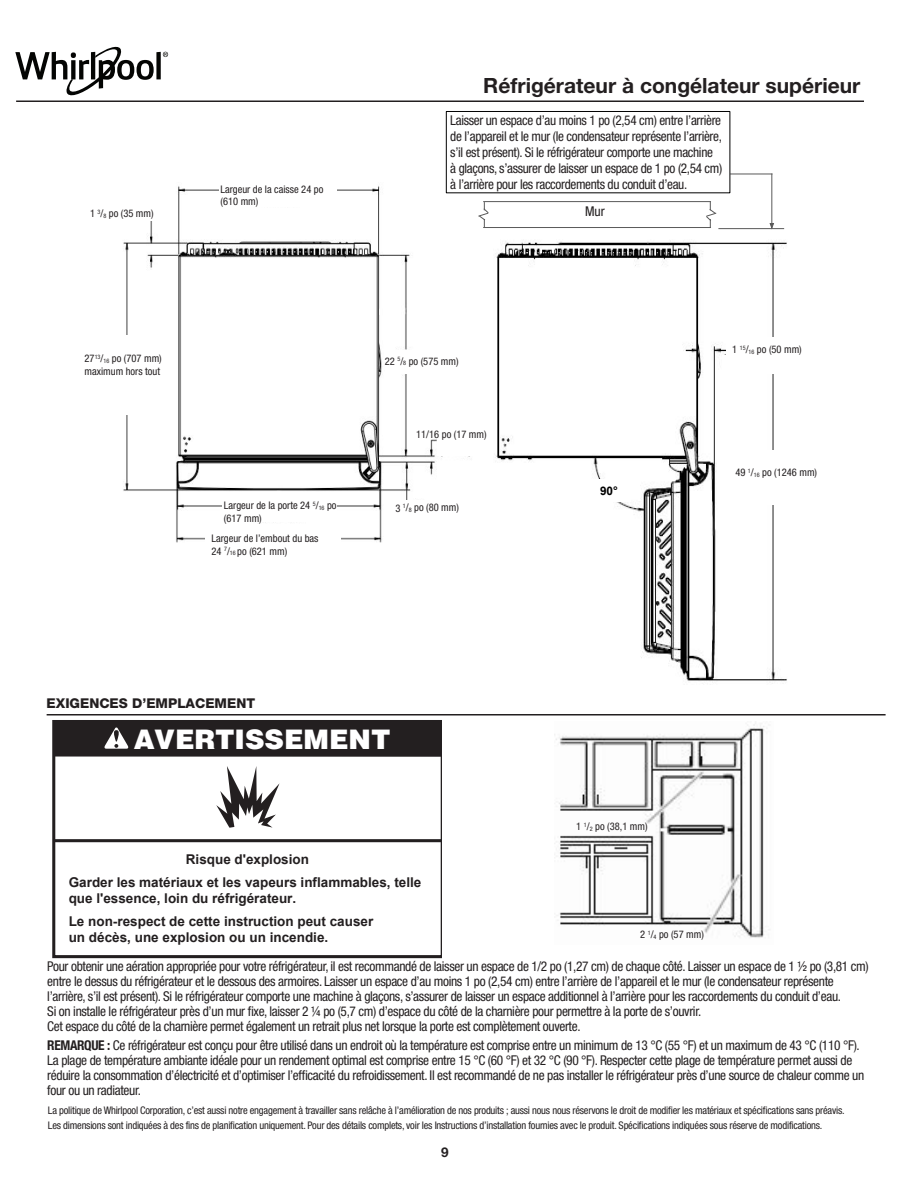
<style>
.page{position:relative;width:918px;height:1188px;background:#fff}
.page>*{position:absolute;margin:0;border:0;box-sizing:border-box;transform-origin:0 0}
.t1{font:900 27px "Helvetica";color:#fff}
.t2{font:700 21px "Helvetica Neue LT Std";color:#231f20}
.t3{font:condensed 13.5px/15px "Helvetica Neue LT Std";letter-spacing:-.025em;color:#231f20}
.t4{font:700 13.5px/23.2px "Arial";color:#231f20;text-align:center}
.t5{font:800 13.5px "Helvetica Neue LT Std";color:#231f20}
.t6{font:700 13.5px "Helvetica Neue LT Std";color:#231f20}
.t7{font:700 11.85px "Arial";color:#000}
.t8{font:condensed 10.5px/15px "Helvetica Neue LT Std";letter-spacing:-.02em;color:#231f20}
.t9{font:condensed 10.5px/12px "Helvetica Neue LT Std";color:#231f20}
.t10{font:condensed 6.15px "Helvetica Neue LT Std";color:#231f20}
.s1{font-size:6.15px}
.s2{font-size:10.5px}
.s3{font-weight:700}
</style>
<div class="page">
<hr style="left:16px;top:100px;width:848px;height:2px;background:#231f20">
<svg style="left:163px;top:52px;width:5px;height:5px"></svg>
<div style="left:156px;top:52px;width:5px;height:27px;background:#040503"></div>
<svg style="left:15px;top:47px;width:139px;height:48px"></svg>
<img style="left:123px;top:177px;width:359px;height:366px">
<div style="left:219px;top:180px;width:118px;height:27px;background:#fff"></div>
<div style="left:90px;top:196px;width:83px;height:25px;background:#fff"></div>
<div style="left:385px;top:350px;width:40px;height:24px;background:#fff"></div>
<svg style="left:362px;top:351px;width:86px;height:27px"></svg>
<div style="left:437px;top:432px;width:56px;height:24px;background:#fff"></div>
<div style="left:391px;top:500px;width:64px;height:33px;background:#fff"></div>
<div style="left:223px;top:494px;width:114px;height:27px;background:#fff"></div>
<div style="left:205px;top:528px;width:135px;height:28px;background:#fff"></div>
<div style="left:104px;top:335px;width:50px;height:80px;background:#fff"></div>
<img style="left:495px;top:240px;width:292px;height:444px">
<div style="left:722px;top:356px;width:45px;height:23px;background:#fff"></div>
<div style="left:727px;top:337px;width:62px;height:37px;background:#fff"></div>
<div style="left:717px;top:450px;width:111px;height:54px;background:#fff"></div>
<svg style="left:603px;top:501px;width:11px;height:11px"></svg>
<div style="left:587px;top:479px;width:44px;height:22px;background:#fff"></div>
<hr style="left:483px;top:201px;width:228px;height:1px;background:#595959">
<hr style="left:483px;top:227px;width:228px;height:1px;background:#595959">
<svg style="left:477px;top:202px;width:13px;height:26px"></svg>
<svg style="left:705px;top:202px;width:12px;height:25px"></svg>
<div style="left:536px;top:202px;width:104px;height:26px;background:#fff"></div>
<hr style="left:718px;top:228px;width:66px;height:1px;background:#595959">
<hr style="left:771px;top:174px;width:1px;height:50px;background:#595959">
<svg style="left:769px;top:222px;width:6px;height:8px"></svg>
<hr style="left:730px;top:173px;width:43px;height:1px;background:#595959">
<div style="left:446px;top:111px;width:284px;height:82px;background:#fff"></div>
<div style="left:446px;top:111px;width:284px;height:82px;border:1px solid #000"></div>
<img style="left:554px;top:723px;width:216px;height:215px">
<hr style="left:47px;top:714px;width:839px;height:2px;background:#231f20">
<svg style="left:53px;top:720px;width:389px;height:238px"></svg>
<div style="left:54px;top:721px;width:388px;height:36px;background:#231f20"></div>
<svg style="left:104px;top:727px;width:25px;height:22px"></svg>
<svg style="left:216px;top:766px;width:64px;height:62px"></svg>
<p class="t8" style="left:90px;top:206px;width:65px">1 <sup>3</sup>/<span class="s1">8</span> po (35 mm)</p>
<p class="t9" style="left:85px;top:352px;width:79px;line-height:12.6px">27<sup>13</sup>/<span class="s1">16</span> po (707 mm) maximum hors tout</p>
<p class="t9" style="left:220px;top:183px;width:104px">Largeur de la caisse 24 po (610 mm)</p>
<h2 class="t2" style="left:483px;top:72px;width:379px">Réfrigérateur à congélateur supérieur</h2>
<p class="t3" style="left:450px;top:112px;width:274px;line-height:16.2px">Laisser un espace d’au moins 1 po (2,54 cm) entre l’arrière de l’appareil et le mur (le condensateur représente l’arrière, s’il est présent). Si le réfrigérateur comporte une machine<br>à glaçons, s’assurer de laisser un espace de 1 po (2,54 cm) à l’arrière pour les raccordements du conduit d’eau.</p>
<p class="t3" style="left:585px;top:204px;width:21px">Mur</p>
<p class="t9" style="left:224px;top:500px;width:88px">Largeur de la porte 24</p>
<p class="t10" style="left:313px;top:504px;width:25px">5<span class="s2">/</span>16 <span class="s2">po</span></p>
<p class="t9" style="left:212px;top:508px;width:109px;line-height:20.1px;text-indent:12px">(617 mm)<br>Largeur de l’embout du bas</p>
<p class="t8" style="left:212px;top:543px;width:77px">24 <sup>7</sup>/<span class="s1">16</span> po (621 mm)</p>
<p class="t8" style="left:385px;top:353px;width:75px">22 <sup>5</sup>/<span class="s1">8</span> po (575 mm)</p>
<p class="t8" style="left:416px;top:426px;width:72px">11/16 po (17 mm)</p>
<p class="t8" style="left:395px;top:500px;width:65px">3 <sup>1</sup>/<span class="s1">8</span> po (80 mm)</p>
<p class="t7" style="left:600px;top:482px;width:19px">90°</p>
<p class="t8" style="left:732px;top:342px;width:71px">1 <sup>15</sup>/<span class="s1">16</span> po (50 mm)</p>
<p class="t9" style="left:735px;top:467px;width:83px">49 <sup>1</sup>/<span class="s1">16</span> po (1246 mm)</p>
<p class="t5" style="left:47px;top:695px;width:210px">EXIGENCES D’EMPLACEMENT</p>
<h1 class="t1" style="left:134px;top:721px;width:258px">AVERTISSEMENT</h1>
<p class="t4" style="left:69px;top:848px;width:354px">Risque d'explosion<br>Garder les matériaux et les vapeurs inflammables, telle</p>
<p class="t4" style="left:69px;top:887px;width:306px;text-align:left">que l'essence, loin du réfrigérateur.<br>Le non-respect de cette instruction peut causer</p>
<p class="t4" style="left:69px;top:926px;width:261px">un décès, une explosion ou un incendie.</p>
<p class="t8" style="left:576px;top:819px;width:73px">1 <sup>1</sup>/<span class="s1">2</span> po (38,1 mm)</p>
<p class="t8" style="left:640px;top:927px;width:65px">2 <sup>1</sup>/<span class="s1">4</span> po (57 mm)</p>
<p class="t3" style="left:47px;top:959px;width:823px">Pour obtenir une aération appropriée pour votre réfrigérateur, il est recommandé de laisser un espace de 1/2 po (1,27 cm) de chaque côté. Laisser un espace de 1 ½ po (3,81 cm) entre le dessus du réfrigérateur et le dessous des armoires. Laisser un espace d’au moins 1 po (2,54 cm) entre l’arrière de l’appareil et le mur (le condensateur représente l’arrière, s’il est présent). Si le réfrigérateur comporte une machine à glaçons, s’assurer de laisser un espace additionnel à l’arrière pour les raccordements du conduit d’eau.<br>Si on installe le réfrigérateur près d’un mur fixe, laisser 2 1/4 po (5,7 cm) d’espace du côté de la charnière pour permettre à la porte de s’ouvrir.<br>Cet espace du côté de la charnière permet également un retrait plus net lorsque la porte est complètement ouverte.</p>
<p class="t3" style="left:47px;top:1038px;width:818px"><span class="s3">REMARQUE :</span> Ce réfrigérateur est conçu pour être utilisé dans un endroit où la température est comprise entre un minimum de 13 °C (55 °F) et un maximum de 43 °C (110 °F).<br>La plage de température ambiante idéale pour un rendement optimal est comprise entre 15 °C (60 °F) et 32 °C (90 °F). Respecter cette plage de température permet aussi de réduire la consommation d’électricité et d’optimiser l’efficacité du refroidissement. Il est recommandé de ne pas installer le réfrigérateur près d’une source de chaleur comme un four ou un radiateur.</p>
<p class="t8" style="left:48px;top:1103px;width:798px">La politique de Whirlpool Corporation, c’est aussi notre engagement à travailler sans relâche à l’amélioration de nos produits ; aussi nous nous réservons le droit de modifier les matériaux et spécifications sans préavis.<br>Les dimensions sont indiquées à des fins de planification uniquement. Pour des détails complets, voir les Instructions d’installation fournies avec le produit. Spécifications indiquées sous réserve de modifications.</p>
<p class="t6" style="left:441px;top:1144px;width:9px">9</p>
</div>
